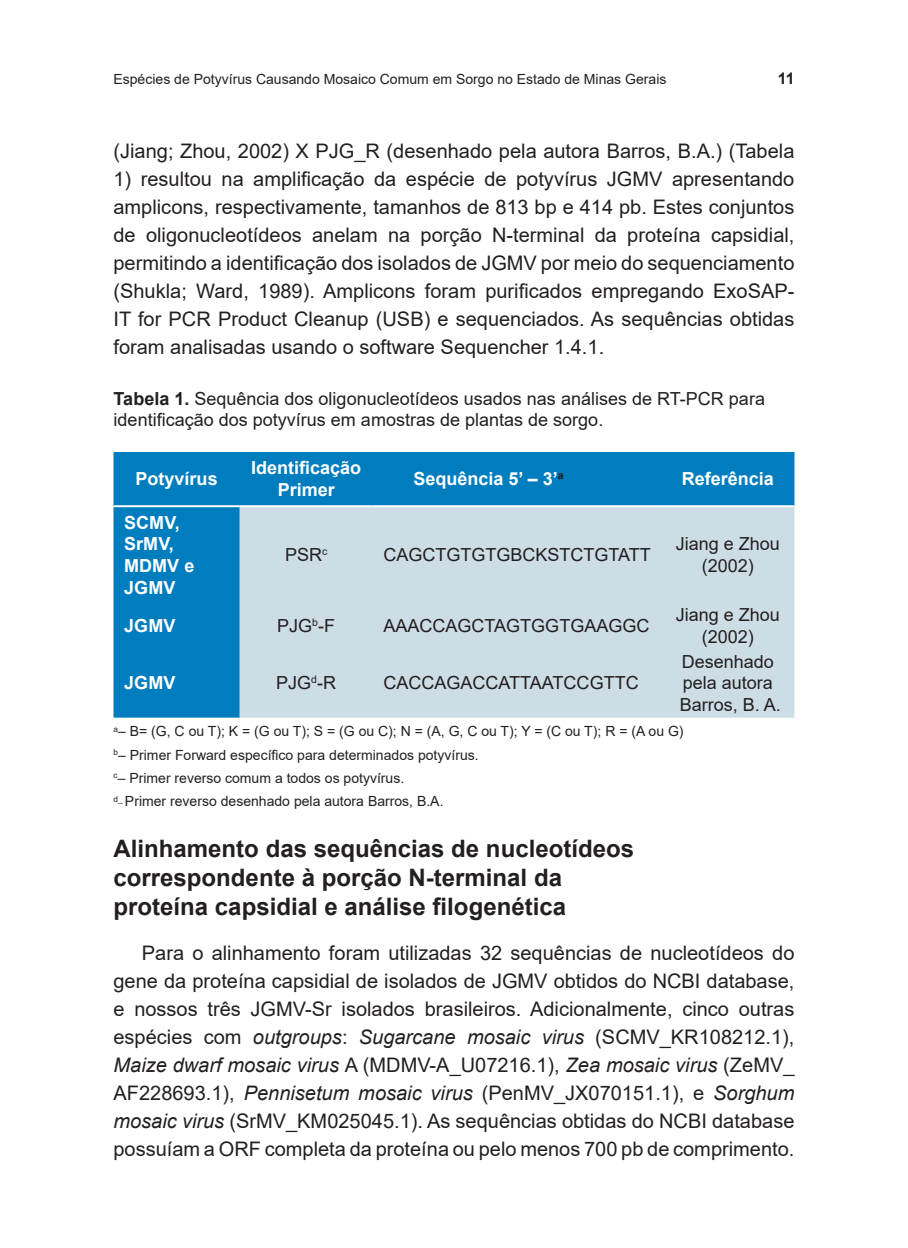
<style>
.page{position:relative;width:908px;height:1248px;background:#fff}
.page>*{position:absolute;margin:0;border:0;box-sizing:border-box;transform-origin:0 0}
.t1{font:700 24px/28.8px "Arial";color:#231f20}
.t2{font:20px/28px "Arial";color:#231f20;text-align:justify}
.t3{font:18px/21.6px "Arial";color:#231f20;text-align:center}
.t4{font:700 18px/21.6px "Arial";color:#fff;text-align:center}
.t5{font:700 16px "Arial";color:#231f20}
.t6{font:14px/23.4px "Arial";color:#231f20}
.s1{font-weight:700}
.s2{font-style:italic}
</style>
<div class="page">
<div style="left:113px;top:452px;width:681px;height:265px;background:#007dbe"></div>
<div style="left:240px;top:507px;width:554px;height:210px;background:#cddde6"></div>
<hr style="left:113px;top:505px;width:127px;height:2px;background:#fff">
<hr style="left:240px;top:505px;width:132px;height:2px;background:#fff">
<hr style="left:372px;top:505px;width:288px;height:2px;background:#fff">
<hr style="left:660px;top:505px;width:134px;height:2px;background:#fff">
<p class="t6" style="left:113px;top:67px;width:554px">Espécies de Potyvírus Causando Mosaico Comum em Sorgo no Estado de Minas Gerais</p>
<p class="t5" style="left:777px;top:67px;width:18px">11</p>
<p class="t2" style="left:113px;top:137px;width:682px">(Jiang; Zhou, 2002) X PJG_R (desenhado pela autora Barros, B.A.) (Tabela</p>
<p class="t2" style="left:113px;top:165px;width:682px">1) resultou na amplificação da espécie de potyvírus JGMV apresentando amplicons, respectivamente, tamanhos de 813 bp e 414 pb. Estes conjuntos de oligonucleotídeos anelam na porção N-terminal da proteína capsidial, permitindo a identificação dos isolados de JGMV por meio do sequenciamento (Shukla; Ward, 1989). Amplicons foram purificados empregando ExoSAP-IT for PCR Product Cleanup (USB) e sequenciados. As sequências obtidas foram analisadas usando o software Sequencher 1.4.1.</p>
<p class="t3" style="left:114px;top:387px;width:652px;text-align:left"><span class="s1">Tabela 1.</span> Sequência dos oligonucleotídeos usados nas análises de RT-PCR para identificação dos potyvírus em amostras de plantas de sorgo.</p>
<p class="t4" style="left:135px;top:468px;width:84px">Potyvírus</p>
<p class="t4" style="left:251px;top:457px;width:112px">Identificação<br>Primer</p>
<p class="t4" style="left:413px;top:468px;width:151px">Sequência 5’ – 3’<sup>a</sup></p>
<p class="t4" style="left:681px;top:468px;width:94px">Referência</p>
<p class="t4" style="left:124px;top:511px;width:72px;text-align:left">SCMV,<br>SrMV,<br>MDMV e<br>JGMV</p>
<p class="t3" style="left:285px;top:544px;width:44px">PSR<sup>c</sup></p>
<p class="t3" style="left:383px;top:544px;width:268px">CAGCTGTGTGBCKSTCTGTATT</p>
<p class="t3" style="left:675px;top:533px;width:106px">Jiang e Zhou (2002)</p>
<p class="t4" style="left:124px;top:615px;width:53px">JGMV</p>
<p class="t3" style="left:277px;top:614px;width:59px">PJG<sup>b</sup>-F</p>
<p class="t3" style="left:383px;top:614px;width:267px">AAACCAGCTAGTGGTGAAGGC</p>
<p class="t3" style="left:675px;top:604px;width:106px">Jiang e Zhou (2002)</p>
<p class="t4" style="left:124px;top:672px;width:53px">JGMV</p>
<p class="t3" style="left:276px;top:672px;width:61px">PJG<sup>d</sup>-R</p>
<p class="t3" style="left:383px;top:672px;width:256px">CACCAGACCATTAATCCGTTC</p>
<p class="t3" style="left:679px;top:650px;width:103px;text-align:left">Desenhado pela autora<br>Barros, B. A.</p>
<p class="t6" style="left:114px;top:719px;width:571px"><sup>a</sup>– B= (G, C ou T); K = (G ou T); S = (G ou C); N = (A, G, C ou T); Y = (C ou T); R = (A ou G) <sup>b</sup>– Primer Forward específico para determinados potyvírus.<br><sup>c</sup>– Primer reverso comum a todos os potyvírus.<br><sup>d_</sup> Primer reverso desenhado pela autora Barros, B.A.</p>
<p class="t1" style="left:113px;top:834px;width:522px">Alinhamento das sequências de nucleotídeos correspondente à porção N-terminal da proteína capsidial e análise filogenética</p>
<p class="t2" style="left:113px;top:938px;width:682px;text-indent:28px">Para o alinhamento foram utilizadas 32 sequências de nucleotídeos do gene da proteína capsidial de isolados de JGMV obtidos do NCBI database, e nossos três JGMV-Sr isolados brasileiros. Adicionalmente, cinco outras espécies com <span class="s2">outgroups</span>: <span class="s2">Sugarcane mosaic virus</span> (SCMV_KR108212.1), <span class="s2">Maize dwarf mosaic virus</span> A (MDMV-A_U07216.1), <span class="s2">Zea mosaic virus</span> (ZeMV_ AF228693.1), <span class="s2">Pennisetum mosaic virus</span> (PenMV_JX070151.1), e <span class="s2">Sorghum mosaic virus</span> (SrMV_KM025045.1). As sequências obtidas do NCBI database possuíam a ORF completa da proteína ou pelo menos 700 pb de comprimento.</p>
</div>
